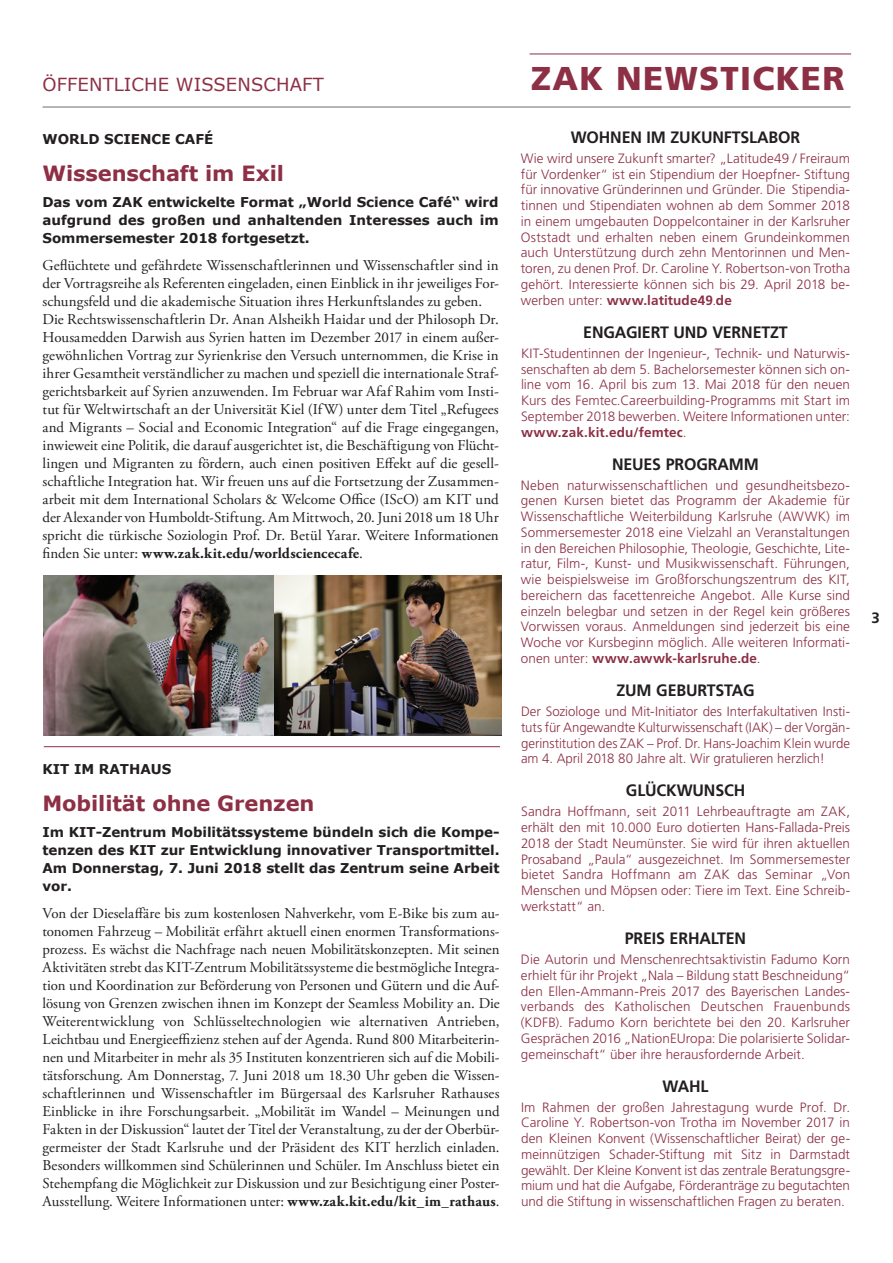
<style>
.page{position:relative;width:893px;height:1263px;background:#fff}
.page>*{position:absolute;margin:0;border:0;box-sizing:border-box;transform-origin:0 0}
.t1{font:900 33px "Frutiger LT Std";letter-spacing:.04em;color:#8d2f45}
.t2{font:700 21px "Verdana";letter-spacing:-.005em;color:#8d2f45}
.t3{font:18px "Verdana";letter-spacing:.005em;color:#8d2f45}
.t4{font:700 16.5px "Frutiger LT Std";letter-spacing:-.01em;color:#231f20}
.t5{font:15px/18px "Adobe Garamond Pro";color:#231f20}
.t6{font:700 15px "Frutiger LT Std";color:#231f20}
.t7{font:300 13.5px/15.8px "Frutiger LT Std";color:#8d2f45;text-align:justify}
.t8{font:700 13.5px/18px "Verdana";letter-spacing:-.005em;color:#231f20;text-align:justify}
.t9{font:700 13.5px "Frutiger LT Std";color:#8d2f45}
.s1{font-weight:700}
</style>
<div class="page">
<img style="left:43px;top:575px;width:458px;height:160px">
<hr style="left:43px;top:107px;width:807px;height:1px;background:#6c6d70">
<hr style="left:530px;top:54px;width:321px;height:1px;background:#8d2f45">
<hr style="left:44px;top:746px;width:456px;height:1px;background:#8d2f45">
<h3 class="t3" style="left:43px;top:72px;width:283px">ÖFFENTLICHE WISSENSCHAFT</h3>
<p class="t8" style="left:43px;top:130px;width:172px">World Scie nce Café</p>
<h2 class="t2" style="left:43px;top:158px;width:243px">Wissenschaft im Exil</h2>
<p class="t8" style="left:43px;top:193px;width:458px">Das vom ZAK entwickelte Format „World Science Café“ wird aufgrund des großen und anhaltenden Interesses auch im Sommersemester 2018 fortgesetzt.</p>
<p class="t5" style="left:43px;top:257px;width:458px">Geflüchtete und gefährdete Wissenschaftlerinnen und Wissenschaftler sind in der Vortragsreihe als Referenten eingeladen, einen Einblick in ihr jeweiliges For&shy;schungsfeld und die akademische Situation ihres Herkunftslandes zu geben.<br>Die Rechtswissenschaftlerin Dr. Anan Alsheikh Haidar und der Philosoph Dr.<br>Housamedden Darwish aus Syrien hatten im Dezember 2017 in einem außer&shy;gewöhnlichen Vortrag zur Syrienkrise den Versuch unternommen, die Krise in ihrer Gesamtheit verständlicher zu machen und speziell die internationale Straf&shy;gerichtsbarkeit auf Syrien anzuwenden. Im Februar war Afaf Rahim vom Insti&shy;tut für Weltwirtschaft an der Universität Kiel (IfW) unter dem Titel „Refugees and Migrants – Social and Economic Integration“ auf die Frage eingegangen, inwieweit eine Politik, die darauf ausgerichtet ist, die Beschäftigung von Flücht&shy;lingen und Migranten zu fördern, auch einen positiven Effekt auf die gesell&shy;schaftliche Integration hat. Wir freuen uns auf die Fortsetzung der Zusammen&shy;arbeit mit dem International Scholars &amp; Welcome Office (IScO) am KIT und der Alexander von Humboldt-Stiftung. Am Mittwoch, 20. Juni 2018 um 18 Uhr spricht die türkische Soziologin Prof. Dr. Betül Yarar. Weitere Informationen finden Sie unter: <span class="s1">www.zak.kit.edu/worldsciencecafe</span>.</p>
<p class="t8" style="left:43px;top:760px;width:130px">kit im rathaus</p>
<h2 class="t2" style="left:43px;top:788px;width:273px">Mobilität ohne Grenzen</h2>
<p class="t8" style="left:43px;top:823px;width:459px">Im KIT-Zentrum Mobilitätssysteme bündeln sich die Kompe&shy;tenzen des KIT zur Entwicklung innovativer Transportmittel.<br>Am Donnerstag, 7. Juni 2018 stellt das Zentrum seine Arbeit vor.</p>
<p class="t5" style="left:43px;top:905px;width:459px;text-align:justify">Von der Dieselaffäre bis zum kostenlosen Nahverkehr, vom E-Bike bis zum au&shy;tonomen Fahrzeug – Mobilität erfährt aktuell einen enormen Transformations&shy;prozess. Es wächst die Nachfrage nach neuen Mobilitätskonzepten. Mit seinen Aktivitäten strebt das KIT-Zentrum Mobilitätssysteme die bestmögliche Integra&shy;tion und Koordination zur Beförderung von Personen und Gütern und die Auf&shy;lösung von Grenzen zwischen ihnen im Konzept der Seamless Mobility an. Die Weiterentwicklung von Schlüsseltechnologien wie alternativen Antrieben, Leichtbau und Energieeffizienz stehen auf der Agenda. Rund 800 Mitarbeiterin&shy;nen und Mitarbeiter in mehr als 35 Instituten konzentrieren sich auf die Mobili&shy;tätsforschung. Am Donnerstag, 7. Juni 2018 um 18.30 Uhr geben die Wissen&shy;schaftlerinnen und Wissenschaftler im Bürgersaal des Karlsruher Rathauses Einblicke in ihre Forschungsarbeit. „Mobilität im Wandel – Meinungen und Fakten in der Diskussion“ lautet der Titel der Veranstaltung, zu der der Oberbür&shy;germeister der Stadt Karlsruhe und der Präsident des KIT herzlich einladen.<br>Besonders willkommen sind Schülerinnen und Schüler. Im Anschluss bietet ein Stehempfang die Möglichkeit zur Diskussion und zur Besichtigung einer Poster-Ausstellung. Weitere Informationen unter: <span class="s1">www.zak.kit.edu/kit_im_rathaus</span>.</p>
<h1 class="t1" style="left:531px;top:59px;width:315px">ZAK NEWSTICKER</h1>
<p class="t9" style="left:574px;top:78px;width:277px">ZAK Newsletter 40 – Sommersemester 2018</p>
<p class="t4" style="left:571px;top:127px;width:231px">Wohnen im Zukunftslabor</p>
<p class="t7" style="left:521px;top:151px;width:331px">Wie wird unsere Zukunft smarter? „Latitude49 / Freiraum für Vordenker“ ist ein Stipendium der Hoepfner- Stiftung für innovative Gründerinnen und Gründer. Die Stipendia&shy;tinnen und Stipendiaten wohnen ab dem Sommer 2018 in einem umgebauten Doppelcontainer in der Karlsruher Oststadt und erhalten neben einem Grundeinkommen auch Unterstützung durch zehn Mentorinnen und Men&shy;toren, zu denen Prof. Dr. Caroline Y. Robertson-von Trotha gehört. Interessierte können sich bis 29. April 2018 be&shy;werben unter: <span class="s1">www.latitude49</span>.<span class="s1">de</span></p>
<p class="t4" style="left:583px;top:322px;width:69px">ENGAGIERT</p>
<p class="t4" style="left:673px;top:322px;width:116px">UND VERNETZT</p>
<p class="t7" style="left:521px;top:345px;width:331px">KIT-Studentinnen der Ingenieur-, Technik- und Naturwis&shy;senschaften ab dem 5. Bachelorsemester können sich on&shy;line vom 16. April bis zum 13. Mai 2018 für den neuen Kurs des Femtec.Careerbuilding-Programms mit Start im September 2018 bewerben. Weitere Informationen unter: <span class="s1">www.zak.kit.edu/femtec</span>.</p>
<p class="t4" style="left:612px;top:454px;width:148px">Neues Programm</p>
<p class="t7" style="left:521px;top:477px;width:331px">Neben naturwissenschaftlichen und gesundheitsbezo&shy;genen Kursen bietet das Programm der Akademie für Wissenschaftliche Weiterbildung Karlsruhe (AWWK) im Sommersemester 2018 eine Vielzahl an Veranstaltungen in den Bereichen Philosophie, Theologie, Geschichte, Lite&shy;ratur, Film-, Kunst- und Musikwissenschaft. Führungen, wie beispielsweise im Großforschungszentrum des KIT, bereichern das facettenreiche Angebot. Alle Kurse sind einzeln belegbar und setzen in der Regel kein größeres Vorwissen voraus. Anmeldungen sind jederzeit bis eine Woche vor Kursbeginn möglich. Alle weiteren Informati&shy;onen unter: <span class="s1">www.awwk-karlsruhe.de</span>.</p>
<p class="t4" style="left:616px;top:681px;width:140px">zum geburtstag</p>
<p class="t7" style="left:521px;top:704px;width:331px">Der Soziologe und Mit-Initiator des Interfakultativen Insti&shy;tuts für Angewandte Kulturwissenschaft (IAK) – der Vorgän&shy;gerinstitution des ZAK – Prof. Dr. Hans-Joachim Klein wurde am 4. April 2018 80 Jahre alt. Wir gratulieren herzlich!</p>
<p class="t4" style="left:626px;top:781px;width:121px">Glückwunsch</p>
<p class="t7" style="left:521px;top:804px;width:331px">Sandra Hoffmann, seit 2011 Lehrbeauftragte am ZAK, erhält den mit 10.000 Euro dotierten Hans-Fallada-Preis 2018 der Stadt Neumünster. Sie wird für ihren aktuellen Prosaband „Paula“ ausgezeichnet. Im Sommersemester bietet Sandra Hoffmann am ZAK das Seminar „Von Menschen und Möpsen oder: Tiere im Text. Eine Schreib&shy;werkstatt“ an.</p>
<p class="t4" style="left:625px;top:928px;width:121px">Preis erhalten</p>
<p class="t7" style="left:521px;top:952px;width:331px">Die Autorin und Menschenrechtsaktivistin Fadumo Korn erhielt für ihr Projekt „Nala – Bildung statt Beschneidung“ den Ellen-Ammann-Preis 2017 des Bayerischen Landes&shy;verbands des Katholischen Deutschen Frauenbunds (KDFB). Fadumo Korn berichtete bei den 20. Karlsruher Gesprächen 2016 „NationEUropa: Die polarisierte Solidar&shy;gemeinschaft“ über ihre herausfordernde Arbeit.</p>
<p class="t4" style="left:663px;top:1076px;width:48px">Wahl</p>
<p class="t7" style="left:521px;top:1099px;width:331px">Im Rahmen der großen Jahrestagung wurde Prof. Dr.<br>Caroline Y. Robertson-von Trotha im November 2017 in den Kleinen Konvent (Wissenschaftlicher Beirat) der ge&shy;meinnützigen Schader-Stiftung mit Sitz in Darmstadt gewählt. Der Kleine Konvent ist das zentrale Beratungsgre&shy;mium und hat die Aufgabe, Förderanträge zu begutachten und die Stiftung in wissenschaftlichen Fragen zu beraten.</p>
<p class="t6" style="left:871px;top:609px;width:10px">3</p>
</div>
